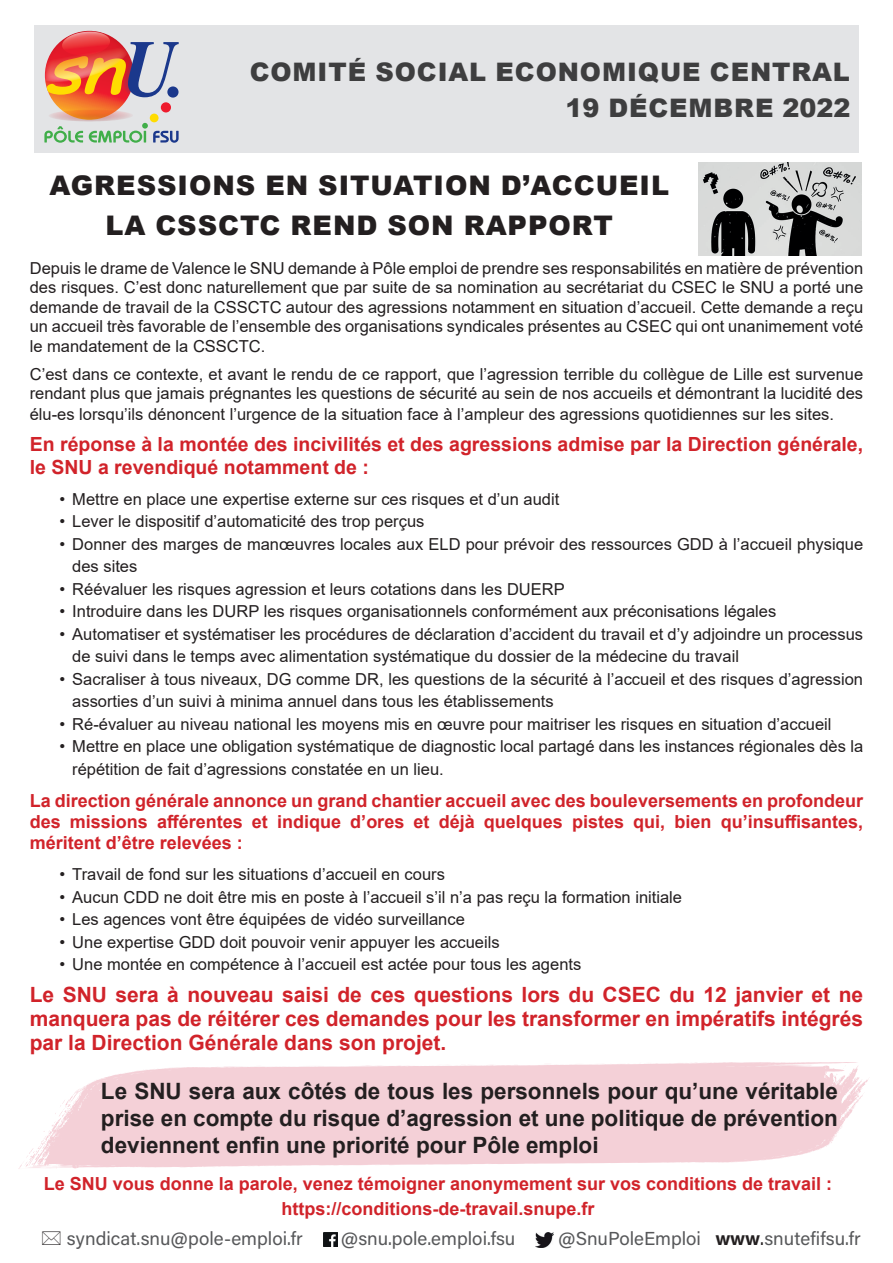
<style>
.page{position:relative;width:893px;height:1263px;background:#fff}
.page>*{position:absolute;margin:0;border:0;box-sizing:border-box;transform-origin:0 0}
.t1{font:900 27px/40.5px "Arial";letter-spacing:.035em;color:#231f20;text-align:center}
.t2{font:900 25.5px/36px "Arial";letter-spacing:.035em;color:#3e3e3f;text-align:right}
.t3{font:700 22.5px/27px "Arial";color:#231f20;text-align:justify}
.t4{font:700 21px/24px "Arial";color:#d1232a;text-align:justify}
.t5{font:700 19.5px/22.5px "Arial";color:#d1232a}
.t6{font:18.75px "Acumin Variable Concept";color:#57585a}
.t7{font:700 18px/21px "Arial";color:#d1232a;text-align:justify}
.t8{font:16.5px/19.5px "Arial";color:#231f20}
.s1{color:#231f20}
</style>
<div class="page">
<div style="left:34px;top:26px;width:825px;height:127px;background:#e3e4e6"></div>
<svg style="left:45px;top:31px;width:89px;height:89px"></svg>
<svg style="left:44px;top:110px;width:135px;height:33px"></svg>
<div style="left:150px;top:114px;width:9px;height:8px;background:#ffdc01;border-radius:50%"></div>
<div style="left:161px;top:102px;width:10px;height:10px;background:#ee1b2d;border-radius:50%"></div>
<svg style="left:45px;top:31px;width:134px;height:67px"></svg>
<img style="left:536px;top:1232px;width:18px;height:15px">
<img style="left:323px;top:1232px;width:15px;height:15px">
<svg style="left:100px;top:1062px;width:757px;height:106px;background:#f4d3da"></svg>
<svg style="left:816px;top:1125px;width:27px;height:26px"></svg>
<svg style="left:760px;top:1153px;width:48px;height:8px"></svg>
<svg style="left:835px;top:1065px;width:33px;height:54px"></svg>
<svg style="left:438px;top:1164px;width:12px;height:1px"></svg>
<svg style="left:318px;top:1165px;width:13px;height:2px"></svg>
<svg style="left:203px;top:1165px;width:108px;height:3px"></svg>
<svg style="left:301px;top:1066px;width:25px;height:1px"></svg>
<svg style="left:509px;top:1064px;width:14px;height:2px"></svg>
<svg style="left:537px;top:1064px;width:24px;height:1px"></svg>
<svg style="left:569px;top:1063px;width:17px;height:2px"></svg>
<svg style="left:593px;top:1062px;width:120px;height:3px"></svg>
<svg style="left:337px;top:1165px;width:59px;height:1px"></svg>
<svg style="left:207px;top:1066px;width:82px;height:2px"></svg>
<svg style="left:352px;top:1065px;width:60px;height:2px"></svg>
<svg style="left:432px;top:1064px;width:19px;height:3px"></svg>
<svg style="left:461px;top:1064px;width:14px;height:2px"></svg>
<svg style="left:18px;top:1079px;width:82px;height:90px"></svg>
<img style="left:698px;top:162px;width:164px;height:93px">
<h2 class="t2" style="left:250px;top:53px;width:602px">COMITÉ SOCIAL ECONOMIQUE CENTRAL<br>19 DÉCEMBRE 2022</h2>
<h1 class="t1" style="left:49px;top:164px;width:621px">AGRESSIONS EN SITUATION D’ACCUEIL<br>LA CSSCTC REND SON RAPPORT</h1>
<p class="t8" style="left:30px;top:258px;width:835px;text-align:justify">Depuis le drame de Valence le SNU demande à Pôle emploi de prendre ses responsabilités en matière de prévention des risques. C’est donc naturellement que par suite de sa nomination au secrétariat du CSEC le SNU a porté une demande de travail de la CSSCTC autour des agressions notamment en situation d’accueil. Cette demande a reçu un accueil très favorable de l’ensemble des organisations syndicales présentes au CSEC qui ont unanimement voté le mandatement de la CSSCTC.</p>
<p class="t8" style="left:30px;top:364px;width:835px">C’est dans ce contexte, et avant le rendu de ce rapport, que l’agression terrible du collègue de Lille est survenue rendant plus que jamais prégnantes les questions de sécurité au sein de nos accueils et démontrant la lucidité des</p>
<p class="t8" style="left:30px;top:404px;width:806px">élu-es lorsqu’ils dénoncent l’urgence de la situation face à l’ampleur des agressions quotidiennes sur les sites.</p>
<p class="t5" style="left:30px;top:433px;width:835px">En réponse à la montée des incivilités et des agressions admise par la Direction générale, le SNU a revendiqué notamment de :</p>
<p class="t8" style="left:60px;top:489px;width:501px">• Mettre en place une expertise externe sur ces risques et d’un audit</p>
<p class="t8" style="left:60px;top:511px;width:366px">• Lever le dispositif d’automaticité des trop perçus</p>
<p class="t8" style="left:72px;top:532px;width:792px;line-height:22.5px;text-indent:-13px">• Donner des marges de manœuvres locales aux ELD pour prévoir des ressources GDD à l’accueil physique des sites</p>
<p class="t8" style="left:60px;top:579px;width:507px">• Réévaluer les risques agression et leurs cotations dans les DUERP</p>
<p class="t8" style="left:60px;top:601px;width:718px">• Introduire dans les DURP les risques organisationnels conformément aux préconisations légales</p>
<p class="t8" style="left:72px;top:622px;width:792px;line-height:22.5px;text-indent:-13px">• Automatiser et systématiser les procédures de déclaration d’accident du travail et d’y adjoindre un processus de suivi dans le temps avec alimentation systématique du dossier de la médecine du travail</p>
<p class="t8" style="left:72px;top:667px;width:792px;line-height:22.5px;text-indent:-13px">• Sacraliser à tous niveaux, DG comme DR, les questions de la sécurité à l’accueil et des risques d’agression assorties d’un suivi à minima annuel dans tous les établissements</p>
<p class="t8" style="left:60px;top:714px;width:774px">• Ré-évaluer au niveau national les moyens mis en œuvre pour maitriser les risques en situation d’accueil</p>
<p class="t8" style="left:72px;top:735px;width:792px;line-height:22.5px;text-indent:-13px">• Mettre en place une obligation systématique de diagnostic local partagé dans les instances régionales dès la répétition de fait d’agressions constatée en un lieu.</p>
<p class="t7" style="left:30px;top:790px;width:835px">La direction générale annonce un grand chantier accueil avec des bouleversements en profondeur des missions afférentes et indique d’ores et déjà quelques pistes qui, bien qu’insuffisantes, méritent d’être relevées :</p>
<p class="t8" style="left:60px;top:864px;width:387px">• Travail de fond sur les situations d’accueil en cours</p>
<p class="t8" style="left:60px;top:887px;width:624px">• Aucun CDD ne doit être mis en poste à l’accueil s’il n’a pas reçu la formation initiale</p>
<p class="t8" style="left:60px;top:909px;width:407px">• Les agences vont être équipées de vidéo surveillance</p>
<p class="t8" style="left:60px;top:932px;width:442px">• Une expertise GDD doit pouvoir venir appuyer les accueils</p>
<p class="t8" style="left:60px;top:954px;width:523px">• Une montée en compétence à l’accueil est actée pour tous les agents</p>
<p class="t4" style="left:30px;top:983px;width:835px">Le SNU sera à nouveau saisi de ces questions lors du CSEC du 12 janvier et ne manquera pas de réitérer ces demandes pour les transformer en impératifs intégrés par la Direction Générale dans son projet.</p>
<h3 class="t3" style="left:101px;top:1077px;width:739px">Le SNU sera aux côtés de tous les personnels pour qu’une véritable prise en compte du risque d’agression et une politique de prévention deviennent enfin une priorité pour Pôle emploi</h3>
<p class="t7" style="left:44px;top:1171px;width:790px;line-height:25px;text-align:center">Le SNU vous donne la parole, venez témoigner anonymement sur vos conditions de travail : https://conditions-de-travail.snupe.fr</p>
<p class="t6" style="left:67px;top:1225px;width:237px">syndicat.snu@pole-emploi.fr</p>
<p class="t6" style="left:341px;top:1225px;width:176px">@snu.pole.emploi.fsu</p>
<p class="t6" style="left:558px;top:1225px;width:304px">@SnuPoleEmploi <span class="s1">www.</span>snutefifsu.fr</p>
</div>
